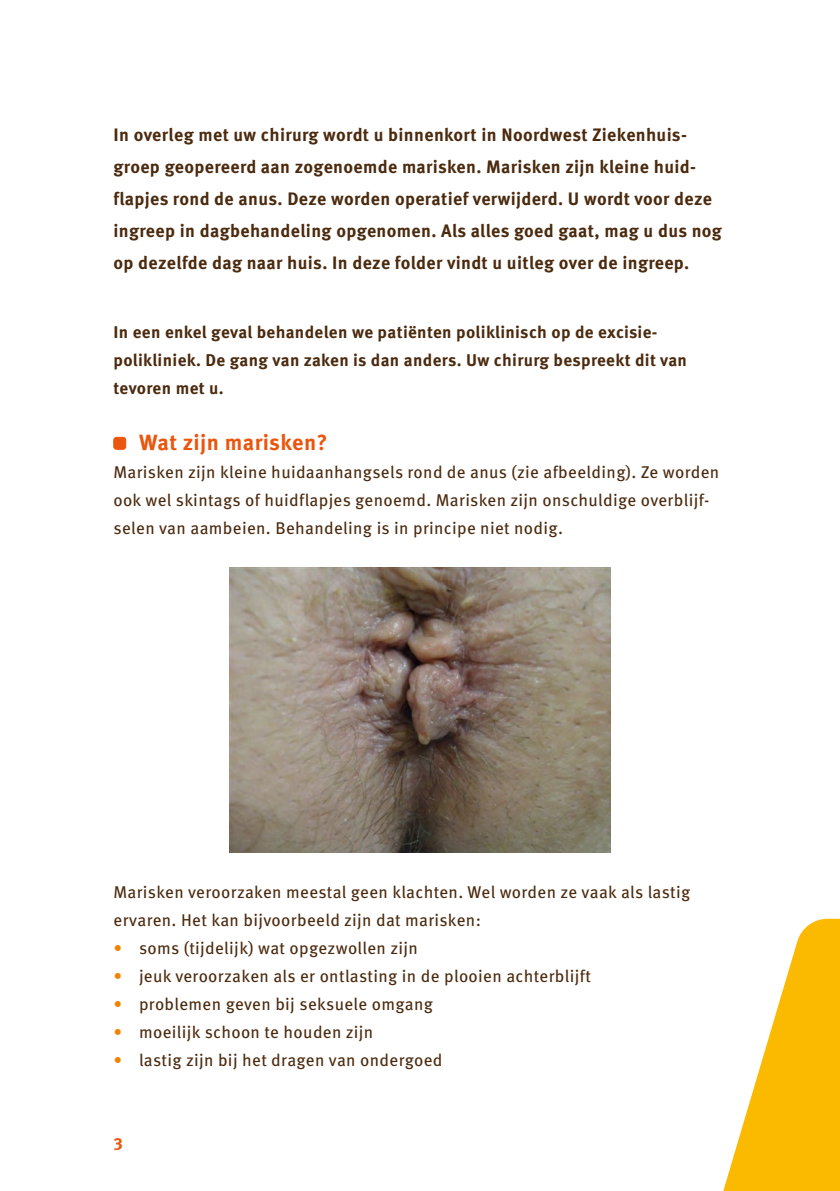
<style>
.page{position:relative;width:840px;height:1191px;background:#fff}
.page>*{position:absolute;margin:0;border:0;box-sizing:border-box;transform-origin:0 0}
.t1{font:700 22px "Meta Pro";letter-spacing:.015em;color:#ea560d}
.t2{font:700 18px/32px "Meta Pro";letter-spacing:.02em;color:#4b2a0e}
.t3{font:17px/28px "Meta Pro";letter-spacing:.02em;color:#4b2a0e}
.t4{font:700 17px/28px "Meta Pro";letter-spacing:.02em;color:#4b2a0e}
.t5{font:700 17px "Meta Pro";color:#ea560d}
.s1{color:#f08300}
</style>
<div class="page">
<svg style="left:723px;top:918px;width:116px;height:273px"></svg>
<div style="left:114px;top:437px;width:12px;height:12px;background:#ea560d;border-radius:3px"></div>
<div style="left:113px;top:437px;width:13px;height:12px;border:1px solid #ea560d;border-radius:3px"></div>
<img style="left:229px;top:567px;width:381px;height:285px">
<p class="t2" style="left:113px;top:118px;width:609px">In overleg met uw chirurg wordt u binnenkort in Noordwest Ziekenhuis&shy;groep geopereerd aan zogenoemde marisken. Marisken zijn kleine huid&shy;flapjes rond de anus. Deze worden operatief verwijderd. U wordt voor deze ingreep in dagbehandeling opgenomen. Als alles goed gaat, mag u dus nog op dezelfde dag naar huis. In deze folder vindt u uitleg over de ingreep.</p>
<p class="t4" style="left:113px;top:316px;width:574px">In een enkel geval behandelen we patiënten poliklinisch op de excisie&shy;polikliniek. De gang van zaken is dan anders. Uw chirurg bespreekt dit van tevoren met u.</p>
<p class="t1" style="left:139px;top:425px;width:190px">Wat zijn marisken?</p>
<p class="t3" style="left:113px;top:456px;width:607px">Marisken zijn kleine huidaanhangsels rond de anus (zie afbeelding). Ze worden ook wel skintags of huidflapjes genoemd. Marisken zijn onschuldige overblijf&shy;selen van aambeien. Behandeling is in principe niet nodig.</p>
<p class="t3" style="left:113px;top:876px;width:578px">Marisken veroorzaken meestal geen klachten. Wel worden ze vaak als lastig ervaren. Het kan bijvoorbeeld zijn dat marisken:</p>
<p class="t3" style="left:113px;top:932px;width:306px"><span class="s1">•</span> soms (tijdelijk) wat opgezwollen zijn</p>
<p class="t3" style="left:113px;top:960px;width:479px"><span class="s1">•</span> jeuk veroorzaken als er ontlasting in de plooien achterblijft</p>
<p class="t3" style="left:113px;top:988px;width:321px"><span class="s1">•</span> problemen geven bij seksuele omgang</p>
<p class="t3" style="left:113px;top:1016px;width:261px"><span class="s1">•</span> moeilijk schoon te houden zijn</p>
<p class="t3" style="left:113px;top:1044px;width:330px"><span class="s1">•</span> lastig zijn bij het dragen van ondergoed</p>
<p class="t5" style="left:113px;top:1127px;width:11px">3</p>
</div>
